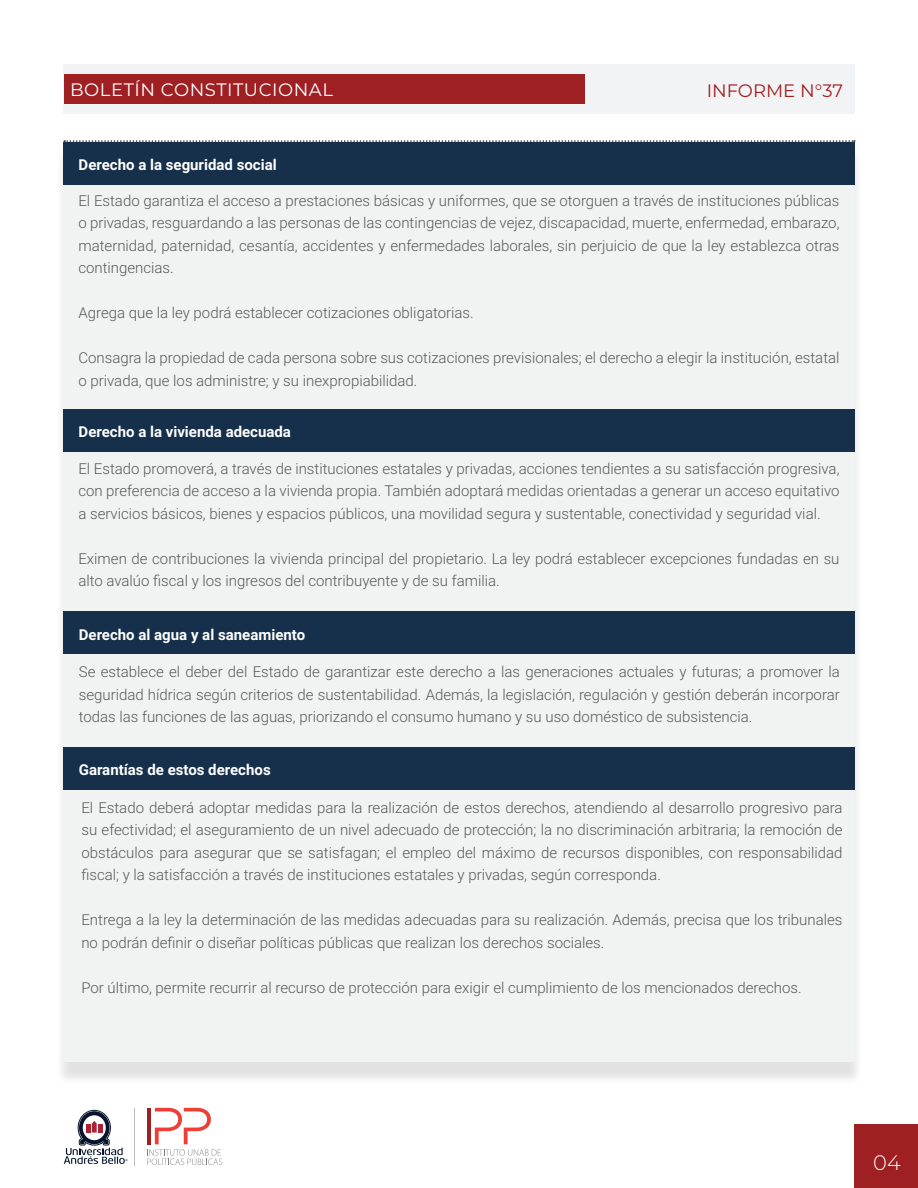
<style>
.page{position:relative;width:918px;height:1188px;background:#fff}
.page>*{position:absolute;margin:0;border:0;box-sizing:border-box;transform-origin:0 0}
.t1{font:300 21px "Montserrat";color:#fff}
.t2{font:18px "Montserrat";letter-spacing:.03em;color:#fff}
.t3{font:18px "Montserrat";color:#9f2023}
.t4{font:300 15px/22.5px "Roboto";color:#57585a;text-align:justify}
.t5{font:700 15px "Roboto";color:#fff}
</style>
<div class="page">
<div style="left:854px;top:1124px;width:64px;height:64px;background:#9f2023"></div>
<div style="left:63px;top:64px;width:792px;height:50px;background:#f2f3f4"></div>
<div style="left:64px;top:74px;width:521px;height:30px;background:#9f2023"></div>
<hr style="left:135px;top:1108px;width:1px;height:57px;background:#bbbdbd">
<svg style="left:64px;top:1110px;width:64px;height:54px"></svg>
<svg style="left:147px;top:1108px;width:75px;height:57px"></svg>
<div style="left:55px;top:149px;width:808px;height:936px;background:#231f20;opacity:.13"></div>
<div style="left:63px;top:142px;width:792px;height:920px;background:#f1f3f2"></div>
<svg style="left:64px;top:140px;width:791px;height:2px"></svg>
<div style="left:64px;top:142px;width:791px;height:42px;background:#16304b"></div>
<div style="left:64px;top:409px;width:791px;height:43px;background:#16304b"></div>
<div style="left:64px;top:612px;width:791px;height:42px;background:#16304b"></div>
<div style="left:64px;top:747px;width:791px;height:43px;background:#16304b"></div>
<p class="t2" style="left:70px;top:77px;width:264px">BOLETÍN CONSTITUCIONAL</p>
<p class="t3" style="left:707px;top:78px;width:138px">INFORME N°37</p>
<p class="t5" style="left:79px;top:154px;width:200px">Derecho a la seguridad social</p>
<p class="t4" style="left:78px;top:188px;width:763px">El Estado garantiza el acceso a prestaciones básicas y uniformes, que se otorguen a través de instituciones públicas o privadas, resguardando a las personas de las contingencias de vejez, discapacidad, muerte, enfermedad, embarazo, maternidad, paternidad, cesantía, accidentes y enfermedades laborales, sin perjuicio de que la ley establezca otras contingencias.</p>
<p class="t4" style="left:78px;top:301px;width:397px">Agrega que la ley podrá establecer cotizaciones obligatorias.</p>
<p class="t4" style="left:78px;top:346px;width:763px">Consagra la propiedad de cada persona sobre sus cotizaciones previsionales; el derecho a elegir la institución, estatal o privada, que los administre; y su inexpropiabilidad.</p>
<p class="t5" style="left:79px;top:421px;width:214px">Derecho a la vivienda adecuada</p>
<p class="t4" style="left:78px;top:456px;width:763px">El Estado promoverá, a través de instituciones estatales y privadas, acciones tendientes a su satisfacción progresiva, con preferencia de acceso a la vivienda propia. También adoptará medidas orientadas a generar un acceso equitativo a servicios básicos, bienes y espacios públicos, una movilidad segura y sustentable, conectividad y seguridad vial.</p>
<p class="t4" style="left:78px;top:546px;width:763px">Eximen de contribuciones la vivienda principal del propietario. La ley podrá establecer excepciones fundadas en su alto avalúo fiscal y los ingresos del contribuyente y de su familia.</p>
<p class="t5" style="left:79px;top:624px;width:228px">Derecho al agua y al saneamiento</p>
<p class="t4" style="left:79px;top:660px;width:763px">Se establece el deber del Estado de garantizar este derecho a las generaciones actuales y futuras; a promover la seguridad hídrica según criterios de sustentabilidad. Además, la legislación, regulación y gestión deberán incorporar todas las funciones de las aguas, priorizando el consumo humano y su uso doméstico de subsistencia.</p>
<p class="t5" style="left:79px;top:759px;width:193px">Garantías de estos derechos</p>
<p class="t4" style="left:81px;top:796px;width:763px">El Estado deberá adoptar medidas para la realización de estos derechos, atendiendo al desarrollo progresivo para su efectividad; el aseguramiento de un nivel adecuado de protección; la no discriminación arbitraria; la remoción de obstáculos para asegurar que se satisfagan; el empleo del máximo de recursos disponibles, con responsabilidad fiscal; y la satisfacción a través de instituciones estatales y privadas, según corresponda.</p>
<p class="t4" style="left:81px;top:908px;width:763px">Entrega a la ley la determinación de las medidas adecuadas para su realización. Además, precisa que los tribunales no podrán definir o diseñar políticas públicas que realizan los derechos sociales.</p>
<p class="t4" style="left:81px;top:976px;width:722px">Por último, permite recurrir al recurso de protección para exigir el cumplimiento de los mencionados derechos.</p>
<h1 class="t1" style="left:873px;top:1148px;width:29px">04</h1>
</div>
